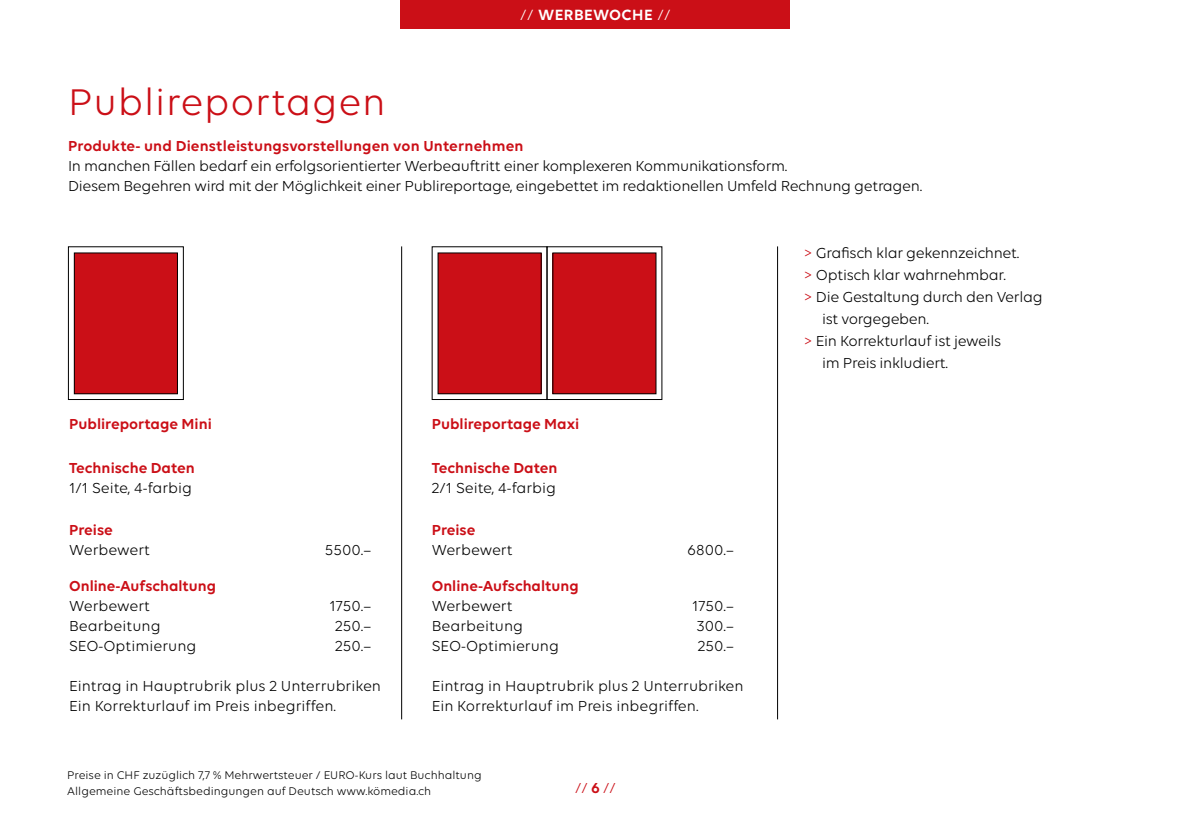
<style>
.page{position:relative;width:1191px;height:840px;background:#fff}
.page>*{position:absolute;margin:0;border:0;box-sizing:border-box;transform-origin:0 0}
.t1{font:40px "Volte";letter-spacing:.02em;color:#cb0f17}
.t2{font:600 16px "Volte";letter-spacing:.03em;color:#fff}
.t3{font:15.6px/20px "Volte";letter-spacing:-.02em;color:#000}
.t4{font:15.6px/20px "Volte";color:#000}
.t5{font:600 15.6px "Volte";color:#cb0f17}
.t6{font:15.6px "Volte";color:#cb0f17}
.t7{font:12px/16px "Volte";color:#000}
.s1{font-weight:400}
.s2{font-weight:600}
.s3{color:#cb0f17}
</style>
<div class="page">
<div style="left:401px;top:0;width:389px;height:28px;background:#cb0f17"></div>
<hr style="left:401px;top:246px;width:1px;height:473px;background:#000">
<hr style="left:777px;top:246px;width:1px;height:473px;background:#000">
<div style="left:68px;top:246px;width:116px;height:153px;border:1px solid #000"></div>
<div style="left:74px;top:253px;width:103px;height:140px;background:#cb0f17"></div>
<div style="left:74px;top:252px;width:104px;height:142px;border:1px solid #000"></div>
<div style="left:438px;top:253px;width:103px;height:140px;background:#cb0f17"></div>
<div style="left:553px;top:253px;width:103px;height:140px;background:#cb0f17"></div>
<p class="t2" style="left:520px;top:6px;width:152px"><span class="s1">//</span> WERBEWOCHE <span class="s1">//</span></p>
<h1 class="t1" style="left:68px;top:79px;width:319px">Publireportagen</h1>
<p class="t5" style="left:68px;top:136px;width:457px">Produkte- und Dienstleistungsvorstellungen von Unternehmen</p>
<p class="t3" style="left:68px;top:155px;width:855px">In manchen Fällen bedarf ein erfolgsorientierter Werbeauftritt einer komplexeren Kommunikationsform.<br>Diesem Begehren wird mit der Möglichkeit einer Publireportage, eingebettet im redaktionellen Umfeld Rechnung getragen.</p>
<p class="t5" style="left:69px;top:414px;width:144px">Publireportage Mini</p>
<p class="t5" style="left:69px;top:458px;width:127px">Technische Daten</p>
<p class="t4" style="left:69px;top:477px;width:124px">1/1 Seite, 4-farbig</p>
<p class="t5" style="left:69px;top:520px;width:45px">Preise</p>
<p class="t4" style="left:69px;top:539px;width:82px">Werbewert</p>
<p class="t3" style="left:325px;top:539px;width:48px">5500.–</p>
<p class="t5" style="left:69px;top:576px;width:148px">Online-Aufschaltung</p>
<p class="t4" style="left:69px;top:595px;width:82px">Werbewert</p>
<p class="t3" style="left:329px;top:595px;width:43px">1750.–</p>
<p class="t4" style="left:69px;top:615px;width:93px">Bearbeitung</p>
<p class="t3" style="left:335px;top:615px;width:38px">250.–</p>
<p class="t4" style="left:69px;top:635px;width:129px">SEO-Optimierung</p>
<p class="t3" style="left:335px;top:635px;width:38px">250.–</p>
<p class="t4" style="left:69px;top:675px;width:313px">Eintrag in Hauptrubrik plus 2 Unterrubriken<br>Ein Korrekturlauf im Preis inbegriffen.</p>
<p class="t5" style="left:432px;top:414px;width:149px">Publireportage Maxi</p>
<p class="t5" style="left:432px;top:458px;width:127px">Technische Daten</p>
<p class="t4" style="left:432px;top:477px;width:126px">2/1 Seite, 4-farbig</p>
<p class="t5" style="left:432px;top:520px;width:45px">Preise</p>
<p class="t4" style="left:432px;top:539px;width:82px">Werbewert</p>
<p class="t3" style="left:687px;top:539px;width:48px">6800.–</p>
<p class="t5" style="left:432px;top:576px;width:148px">Online-Aufschaltung</p>
<p class="t4" style="left:432px;top:595px;width:82px">Werbewert</p>
<p class="t3" style="left:692px;top:595px;width:43px">1750.–</p>
<p class="t4" style="left:432px;top:615px;width:93px">Bearbeitung</p>
<p class="t3" style="left:696px;top:615px;width:39px">300.–</p>
<p class="t4" style="left:432px;top:635px;width:129px">SEO-Optimierung</p>
<p class="t3" style="left:698px;top:635px;width:38px">250.–</p>
<p class="t4" style="left:432px;top:675px;width:313px">Eintrag in Hauptrubrik plus 2 Unterrubriken<br>Ein Korrekturlauf im Preis inbegriffen.</p>
<p class="t7" style="left:67px;top:766px;width:416px">Preise in CHF zuzüglich 7,7 % Mehrwertsteuer / EURO-Kurs laut Buchhaltung<br>Allgemeine Geschäftsbedingungen auf Deutsch www.kömedia.ch</p>
<p class="t6" style="left:575px;top:778px;width:42px">// <span class="s2">6</span> //</p>
<p class="t3" style="left:804px;top:242px;width:217px"><span class="s3">&gt;</span> Grafisch klar gekennzeichnet.</p>
<p class="t3" style="left:804px;top:264px;width:203px"><span class="s3">&gt;</span> Optisch klar wahrnehmbar.</p>
<p class="t3" style="left:804px;top:286px;width:240px"><span class="s3">&gt;</span> Die Gestaltung durch den Verlag</p>
<p class="t3" style="left:822px;top:308px;width:108px">ist vorgegeben.</p>
<p class="t3" style="left:804px;top:330px;width:198px"><span class="s3">&gt;</span> Ein Korrekturlauf ist jeweils</p>
<p class="t3" style="left:822px;top:352px;width:127px">im Preis inkludiert.</p>
</div>
